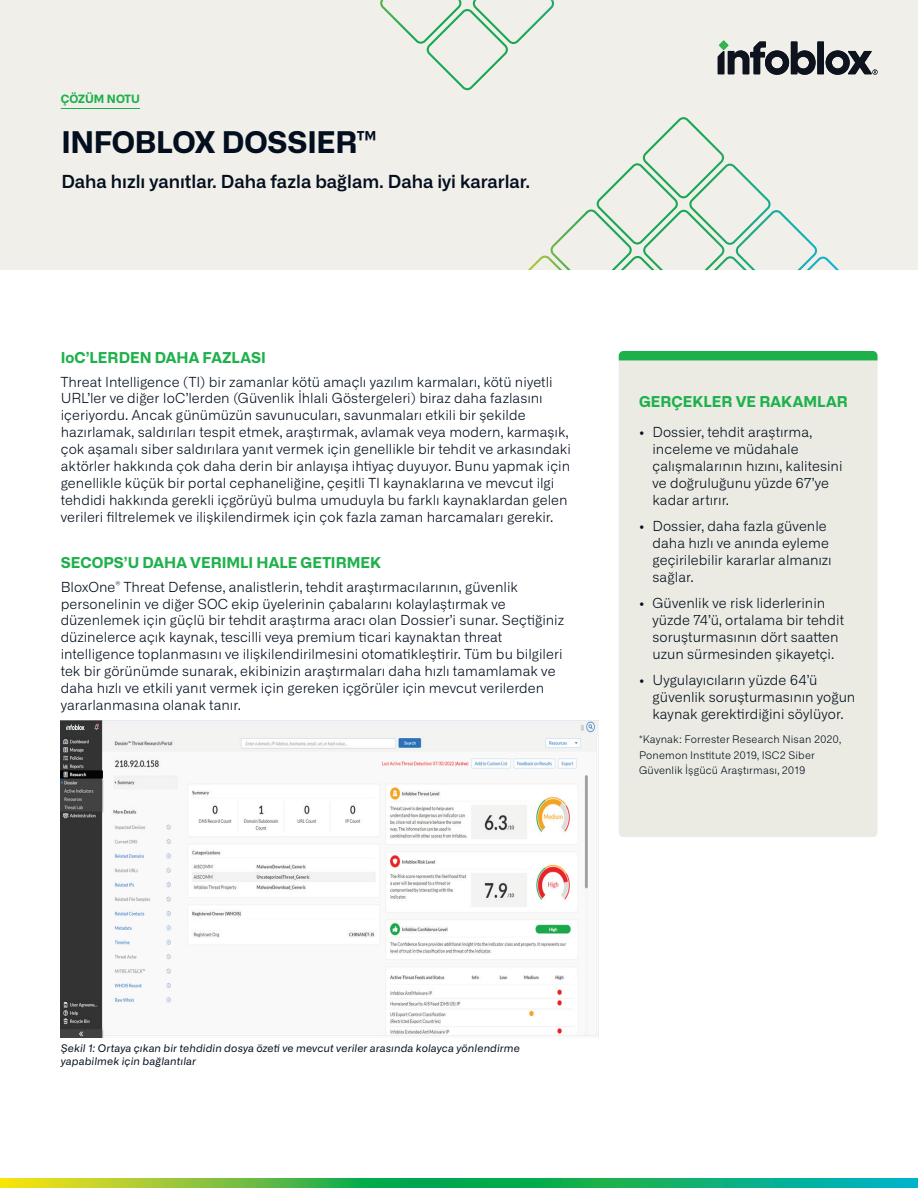
<style>
.page{position:relative;width:918px;height:1188px;background:#fff}
.page>*{position:absolute;margin:0;border:0;box-sizing:border-box;transform-origin:0 0}
.t1{font:700 30px "Alliance No.2";letter-spacing:-.01em;color:#030f1e}
.Subtitle{font:600 18px "Alliance No.1";color:#030f1e}
.Heading_Level_1{font:700 15px "Alliance No.2";color:#1eb14b}
.Side-bar-header-level-1{font:700 15px "Alliance No.2";color:#1eb14b}
.body_text{font:300 13.8px/16.8px "Alliance No.1";color:#030f1e}
.t2{font:700 11.55px "Alliance No.2";color:#1eb14b}
.Figure_Caption{font:italic 10.5px/12.6px "Alliance No.1";letter-spacing:.015em;color:#030f1e}
.Side-bar-text{font:300 10.5px/15.3px "Alliance No.1";letter-spacing:.015em;color:#030f1e}
</style>
<div class="page">
<div style="left:0;top:0;width:918px;height:270px;background:#f1efea"></div>
<svg style="left:380px;top:0;width:174px;height:90px"></svg>
<svg style="left:528px;top:117px;width:311px;height:153px"></svg>
<hr style="left:61px;top:108px;width:79px;height:1px;background:#1eb14b">
<svg style="left:0;top:1179px;width:918px;height:9px;background:#3db859"></svg>
<div style="left:817px;top:41px;width:7px;height:33px;background:#0d141d"></div>
<svg style="left:826px;top:50px;width:52px;height:25px"></svg>
<svg style="left:718px;top:41px;width:98px;height:34px"></svg>
<div style="left:619px;top:351px;width:258px;height:486px;background:#ebebe4;border-radius:5px"></div>
<div style="left:619px;top:351px;width:259px;height:9px;background:#1eb14b"></div>
<img style="left:61px;top:720px;width:537px;height:318px">
<div style="left:63px;top:723px;width:23px;height:9px;background:#313232"></div>
<svg style="left:66px;top:724px;width:19px;height:6px"></svg>
<p class="t2" style="left:61px;top:91px;width:81px">ÇÖZÜM NOTU</p>
<p class="t1" style="left:61px;top:122px;width:317px">INFOBLOX DOSSIER™</p>
<p class="Subtitle" style="left:61px;top:170px;width:470px">Daha hızlı yanıtlar. Daha fazla bağlam. Daha iyi kararlar.</p>
<p class="Heading_Level_1" style="left:61px;top:348px;width:207px">IoC’LERDEN DAHA FAZLASI</p>
<p class="body_text" style="left:61px;top:373px;width:512px">Threat Intelligence (TI) bir zamanlar kötü amaçlı yazılım karmaları, kötü niyetli URL’ler ve diğer IoC’lerden (Güvenlik İhlali Göstergeleri) biraz daha fazlasını içeriyordu. Ancak günümüzün savunucuları, savunmaları etkili bir şekilde hazırlamak, saldırıları tespit etmek, araştırmak, avlamak veya modern, karmaşık, çok aşamalı siber saldırılara yanıt vermek için genellikle bir tehdit ve arkasındaki aktörler hakkında çok daha derin bir anlayışa ihtiyaç duyuyor. Bunu yapmak için genellikle küçük bir portal cephaneliğine, çeşitli TI kaynaklarına ve mevcut ilgi tehdidi hakkında gerekli içgörüyü bulma umuduyla bu farklı kaynaklardan gelen verileri filtrelemek ve ilişkilendirmek için çok fazla zaman harcamaları gerekir.</p>
<p class="Heading_Level_1" style="left:61px;top:553px;width:322px">SECOPS’U DAHA VERIMLI HALE GETIRMEK</p>
<p class="body_text" style="left:61px;top:578px;width:505px">BloxOne<sup>®</sup> Threat Defense, analistlerin, tehdit araştırmacılarının, güvenlik personelinin ve diğer SOC ekip üyelerinin çabalarını kolaylaştırmak ve düzenlemek için güçlü bir tehdit araştırma aracı olan Dossier’i sunar. Seçtiğiniz düzinelerce açık kaynak, tescilli veya premium ticari kaynaktan threat intelligence toplanmasını ve ilişkilendirilmesini otomatikleştirir. Tüm bu bilgileri tek bir görünümde sunarak, ekibinizin araştırmaları daha hızlı tamamlamak ve daha hızlı ve etkili yanıt vermek için gereken içgörüler için mevcut verilerden yararlanmasına olanak tanır.</p>
<p class="Side-bar-header-level-1" style="left:639px;top:391px;width:210px">GERÇEKLER VE RAKAMLAR</p>
<p class="body_text" style="left:652px;top:424px;width:192px;text-indent:-14px">• Dossier, tehdit araştırma, inceleme ve müdahale çalışmalarının hızını, kalitesini ve doğruluğunu yüzde 67’ye kadar artırır.</p>
<p class="body_text" style="left:652px;top:518px;width:181px;text-indent:-14px">• Dossier, daha fazla güvenle daha hızlı ve anında eyleme geçirilebilir kararlar almanızı sağlar.</p>
<p class="body_text" style="left:652px;top:595px;width:193px;text-indent:-14px">• Güvenlik ve risk liderlerinin yüzde 74’ü, ortalama bir tehdit soruşturmasının dört saatten uzun sürmesinden şikayetçi.</p>
<p class="body_text" style="left:652px;top:671px;width:204px;text-indent:-14px">• Uygulayıcıların yüzde 64’ü güvenlik soruşturmasının yoğun kaynak gerektirdiğini söylüyor.</p>
<p class="Side-bar-text" style="left:639px;top:732px;width:204px">*Kaynak: Forrester Research Nisan 2020,<br>Ponemon Institute 2019, ISC2 Siber<br>Güvenlik İşgücü Araştırması, 2019</p>
<p class="Figure_Caption" style="left:61px;top:1042px;width:461px">Şekil 1: Ortaya çıkan bir tehdidin dosya özeti ve mevcut veriler arasında kolayca yönlendirme yapabilmek için bağlantılar</p>
</div>
